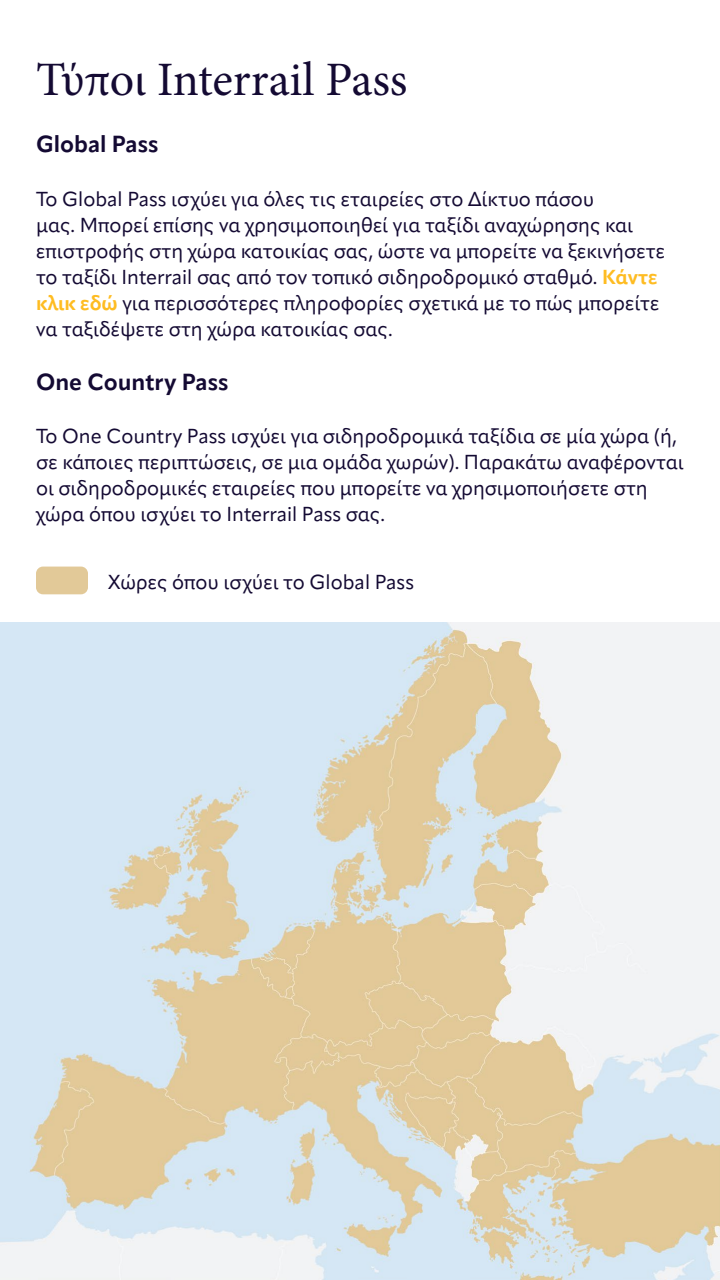
<style>
.page{position:relative;width:720px;height:1280px;background:#fff}
.page>*{position:absolute;margin:0;border:0;box-sizing:border-box;transform-origin:0 0}
.t1{font:48px "Minion Pro";letter-spacing:-.005em;color:#140a33}
.t2{font:700 23px "Apparat";color:#140a33}
.t3{font:20px/26px "Apparat";color:#140a33}
.s1{font-weight:700;color:#febc22}
</style>
<div class="page">
<div style="left:36px;top:567px;width:52px;height:27px;background:#e2c998;border-radius:7px"></div>
<img style="left:0;top:622px;width:720px;height:658px">
<h1 class="t1" style="left:36px;top:47px;width:373px">Τύποι Interrail Pass</h1>
<p class="t2" style="left:36px;top:130px;width:124px">Global Pass</p>
<p class="t3" style="left:36px;top:186px;width:631px">Το Global Pass ισχύει για όλες τις εταιρείες στο Δίκτυο πάσου<br>μας. Μπορεί επίσης να χρησιμοποιηθεί για ταξίδι αναχώρησης και επιστροφής στη χώρα κατοικίας σας, ώστε να μπορείτε να ξεκινήσετε το ταξίδι Interrail σας από τον τοπικό σιδηροδρομικό σταθμό. <span class="s1">Κάντε κλικ εδώ</span> για περισσότερες πληροφορίες σχετικά με το πώς μπορείτε να ταξιδέψετε στη χώρα κατοικίας σας.</p>
<p class="t2" style="left:36px;top:368px;width:194px">One Country Pass</p>
<p class="t3" style="left:36px;top:423px;width:649px">Το One Country Pass ισχύει για σιδηροδρομικά ταξίδια σε μία χώρα (ή, σε κάποιες περιπτώσεις, σε μια ομάδα χωρών). Παρακάτω αναφέρονται οι σιδηροδρομικές εταιρείες που μπορείτε να χρησιμοποιήσετε στη χώρα όπου ισχύει το Interrail Pass σας.</p>
<p class="t3" style="left:108px;top:569px;width:308px">Χώρες όπου ισχύει το Global Pass</p>
</div>
